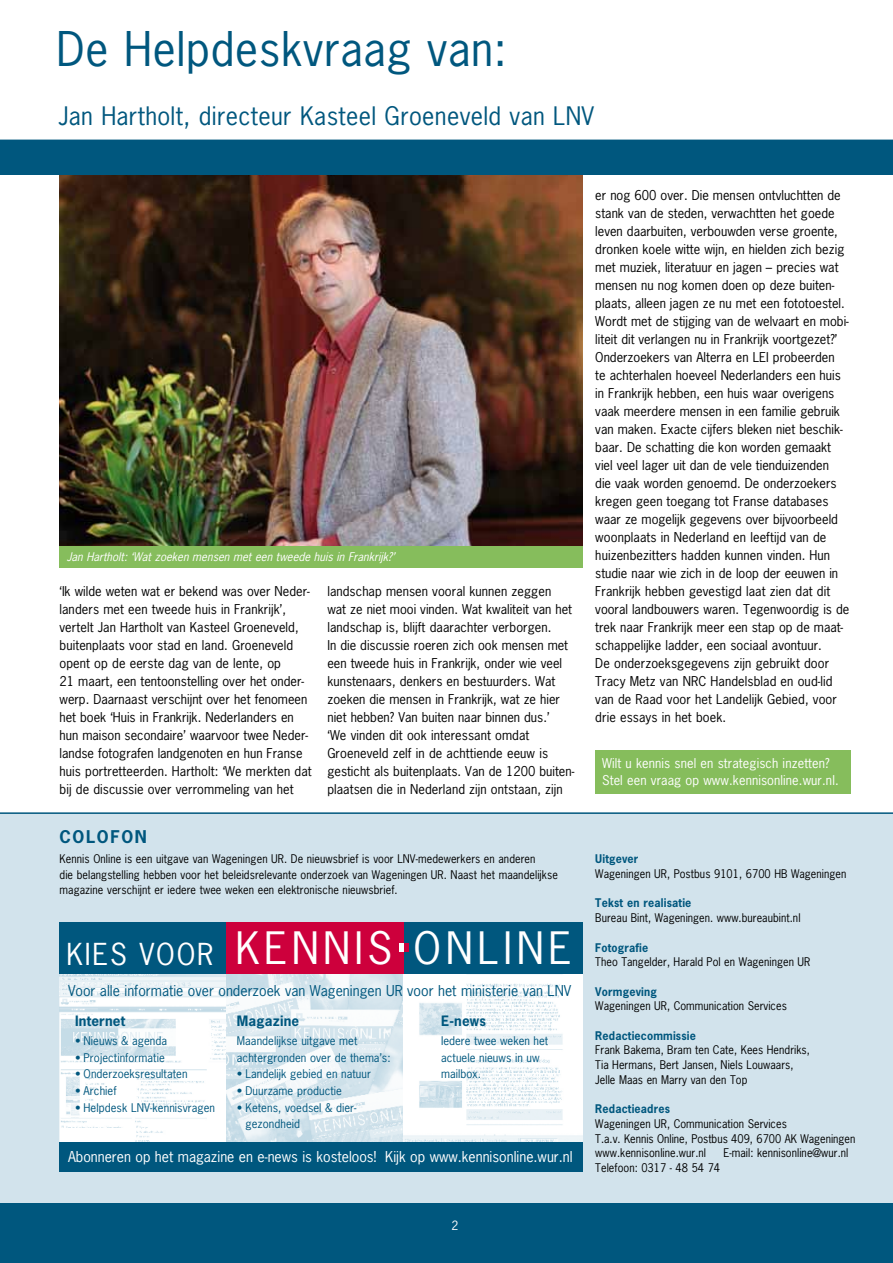
<style>
.page{position:relative;width:893px;height:1263px;background:#fff}
.page>*{position:absolute;margin:0;border:0;box-sizing:border-box;transform-origin:0 0}
.t1{font:45px "News Gothic Std";letter-spacing:.015em;color:#00577e}
.t2{font:42px "News Gothic Std";letter-spacing:.105em;color:#fff}
.t3{font:28.5px "News Gothic Std";letter-spacing:.06em;color:#fff}
.t4{font:24px "News Gothic Std";letter-spacing:.015em;color:#00577e}
.t5{font:700 16.5px "News Gothic Std";letter-spacing:.1em;color:#00577e}
.t6{font:14.1px "News Gothic Std";color:#fff}
.t7{font:14.1px "News Gothic Std";color:#00577e}
.t8{font:700 13.5px "News Gothic Std";letter-spacing:.015em;color:#00577e}
.t9{font:12.75px/18px "News Gothic Std";color:#000}
.t10{font:12.75px/17.2px "News Gothic Std";letter-spacing:.01em;color:#fff}
.t11{font:12px "News Gothic Std";color:#fff}
.t12{font:11.25px/14.7px "News Gothic Std";letter-spacing:.005em;color:#000;scale:.96 1}
.t13{font:11.25px/16.5px "News Gothic Std";letter-spacing:.005em;color:#00577e}
.t14{font:700 11.25px "News Gothic Std";letter-spacing:.015em;color:#00577e;scale:.96 1}
.t15{font:italic 11.25px "News Gothic Std";color:#fff}
</style>
<div class="page">
<div style="left:0;top:813px;width:893px;height:395px;background:#d2e3ec"></div>
<img style="left:225px;top:973px;width:179px;height:169px">
<img style="left:60px;top:974px;width:165px;height:168px">
<img style="left:404px;top:964px;width:179px;height:178px">
<div style="left:0;top:1203px;width:893px;height:60px;background:#00577e"></div>
<hr style="left:0;top:812px;width:893px;height:2px;background:#00577e">
<div style="left:225px;top:922px;width:179px;height:51px;background:#cd003c"></div>
<div style="left:60px;top:922px;width:166px;height:51px;background:#00577e"></div>
<div style="left:60px;top:1142px;width:523px;height:30px;background:#00577e"></div>
<img style="left:60px;top:174px;width:523px;height:372px">
<div style="left:60px;top:546px;width:523px;height:21px;background:#86bd5c"></div>
<div style="left:0;top:140px;width:893px;height:34px;background:#00577e"></div>
<div style="left:404px;top:922px;width:178px;height:51px;background:#00577e"></div>
<svg style="left:400px;top:943px;width:8px;height:9px"></svg>
<div style="left:595px;top:750px;width:255px;height:44px;background:#86bd5c"></div>
<h1 class="t1" style="left:57px;top:21px;width:452px">De Helpdeskvraag van:</h1>
<h3 class="t4" style="left:58px;top:101px;width:537px">Jan Hartholt, directeur Kasteel Groeneveld van LNV</h3>
<p class="t15" style="left:67px;top:549px;width:332px">Jan Hartholt:‘Watzoeken mensen meteen tweede huisin Frankrijk?’</p>
<p class="t9" style="left:60px;top:582px;width:254px">‘Ik wilde weten wat er bekend was over Neder&shy;landers met een tweede huis in Frankrijk’, vertelt Jan Hartholt van Kasteel Groeneveld, buitenplaats voor stad en land. Groeneveld opent op de eerste dag van de lente, op<br>21 maart, een tentoonstelling over het onder&shy;werp. Daarnaast verschijnt over het fenomeen het boek ‘Huis in Frankrijk. Nederlanders en hun maison secondaire’ waarvoor twee Neder&shy;landse fotografen landgenoten en hun Franse huis portretteerden. Hartholt: ‘We merkten dat bij de discussie over verrommeling van het</p>
<p class="t5" style="left:60px;top:825px;width:89px">COLOFON</p>
<p class="t9" style="left:327px;top:582px;width:248px">landschap mensen vooral kunnen zeggen<br>wat ze niet mooi vinden. Wat kwaliteit van het landschap is, blijft daarachter verborgen.<br>In die discussie roeren zich ook mensen met een tweede huis in Frankrijk, onder wie veel kunstenaars, denkers en bestuurders. Wat zoeken die mensen in Frankrijk, wat ze hier niet hebben? Van buiten naar binnen dus.’<br>‘We vinden dit ook interessant omdat Groeneveld zelf in de achttiende eeuw is gesticht als buitenplaats. Van de 1200 buiten&shy;plaatsen die in Nederland zijn ontstaan, zijn</p>
<p class="t12" style="left:60px;top:851px;width:521px;line-height:15.3px">Kennis Online is een uitgave van Wageningen UR. De nieuwsbrief is voor LNV-medewerkers en anderen<br>die belangstelling hebben voor het beleidsrelevante onderzoek van Wageningen UR. Naast het maandelijkse magazine verschijnt er iedere twee weken een elektronische nieuwsbrief.</p>
<h2 class="t2" style="left:236px;top:921px;width:338px">KENNIS ONLINE</h2>
<p class="t7" style="left:68px;top:982px;width:505px">Voor alle informatie over onderzoek van Wageningen UR voor het ministerie van LNV</p>
<p class="t8" style="left:237px;top:1012px;width:64px">Magazine</p>
<p class="t13" style="left:237px;top:1033px;width:155px">Maandelijkse uitgave met achtergronden over de thema’s:</p>
<p class="t13" style="left:237px;top:1066px;width:136px">• Landelijk gebied en natuur</p>
<p class="t13" style="left:237px;top:1082px;width:107px">• Duurzame productie</p>
<p class="t13" style="left:245px;top:1099px;width:113px;text-indent:-9px">• Ketens, voedsel &amp; dier&shy;gezondheid</p>
<h3 class="t3" style="left:66px;top:935px;width:148px">KIES VOOR</h3>
<p class="t8" style="left:75px;top:1012px;width:52px">Internet</p>
<p class="t13" style="left:75px;top:1033px;width:93px">• Nieuws &amp; agenda</p>
<p class="t13" style="left:75px;top:1049px;width:91px">• Projectinformatie</p>
<p class="t13" style="left:75px;top:1066px;width:114px">• Onderzoeksresultaten</p>
<p class="t13" style="left:75px;top:1082px;width:43px">• Archief</p>
<p class="t13" style="left:75px;top:1099px;width:141px">• Helpdesk LNV-kennisvragen</p>
<p class="t8" style="left:441px;top:1012px;width:46px">E-news</p>
<p class="t13" style="left:441px;top:1033px;width:109px">Iedere twee weken het actuele nieuws in uw mailbox.</p>
<p class="t6" style="left:68px;top:1147px;width:506px">Abonneren op het magazine en e-news is kosteloos! Kijk op www.kennisonline.wur.nl</p>
<p class="t11" style="left:452px;top:1217px;width:8px">2</p>
<p class="t9" style="left:595px;top:186px;width:256px">er nog 600 over. Die mensen ontvluchtten de stank van de steden, verwachtten het goede leven daarbuiten, verbouwden verse groente, dronken koele witte wijn, en hielden zich bezig met muziek, literatuur en jagen – precies wat mensen nu nog komen doen op deze buiten&shy;plaats, alleen jagen ze nu met een fototoestel.<br>Wordt met de stijging van de welvaart en mobi&shy;liteit dit verlangen nu in Frankrijk voortgezet?’ Onderzoekers van Alterra en LEI probeerden<br>te achterhalen hoeveel Nederlanders een huis in Frankrijk hebben, een huis waar overigens vaak meerdere mensen in een familie gebruik van maken. Exacte cijfers bleken niet beschik&shy;baar. De schatting die kon worden gemaakt viel veel lager uit dan de vele tienduizenden<br>die vaak worden genoemd. De onderzoekers kregen geen toegang tot Franse databases waar ze mogelijk gegevens over bijvoorbeeld woonplaats in Nederland en leeftijd van de huizenbezitters hadden kunnen vinden. Hun studie naar wie zich in de loop der eeuwen in Frankrijk hebben gevestigd laat zien dat dit vooral landbouwers waren. Tegenwoordig is de trek naar Frankrijk meer een stap op de maat&shy;schappelijke ladder, een sociaal avontuur.<br>De onderzoeksgegevens zijn gebruikt door Tracy Metz van NRC Handelsblad en oud-lid van de Raad voor het Landelijk Gebied, voor drie essays in het boek.</p>
<p class="t10" style="left:602px;top:754px;width:238px">Wilt u kennis snel en strategisch inzetten?<br>Stel een vraag op www.kennisonline.wur.nl.</p>
<p class="t14" style="left:595px;top:851px;width:46px">Uitgever</p>
<p class="t12" style="left:595px;top:866px;width:263px">Wageningen UR, Postbus 9101, 6700 HB Wageningen</p>
<p class="t14" style="left:595px;top:896px;width:102px">Tekst en realisatie</p>
<p class="t12" style="left:595px;top:910px;width:215px">Bureau Bint, Wageningen. www.bureaubint.nl</p>
<p class="t14" style="left:595px;top:940px;width:57px">Fotografie</p>
<p class="t12" style="left:595px;top:954px;width:225px">Theo Tangelder, Harald Pol en Wageningen UR</p>
<p class="t14" style="left:595px;top:984px;width:66px">Vormgeving</p>
<p class="t12" style="left:595px;top:999px;width:201px">Wageningen UR, Communication Services</p>
<p class="t14" style="left:595px;top:1028px;width:106px">Redactiecommissie</p>
<p class="t12" style="left:595px;top:1043px;width:225px">Frank Bakema, Bram ten Cate, Kees Hendriks,<br>Tia Hermans, Bert Jansen, Niels Louwaars,<br>Jelle Maas en Marry van den Top</p>
<p class="t14" style="left:595px;top:1101px;width:79px">Redactieadres</p>
<p class="t12" style="left:595px;top:1116px;width:272px">Wageningen UR, Communication Services<br>T.a.v. Kennis Online, Postbus 409, 6700 AK Wageningen www.kennisonline.wur.nl</p>
<p class="t12" style="left:723px;top:1146px;width:132px">E-mail: kennisonline@wur.nl</p>
<p class="t12" style="left:595px;top:1160px;width:132px">Telefoon: 0317 - 48 54 74</p>
</div>
